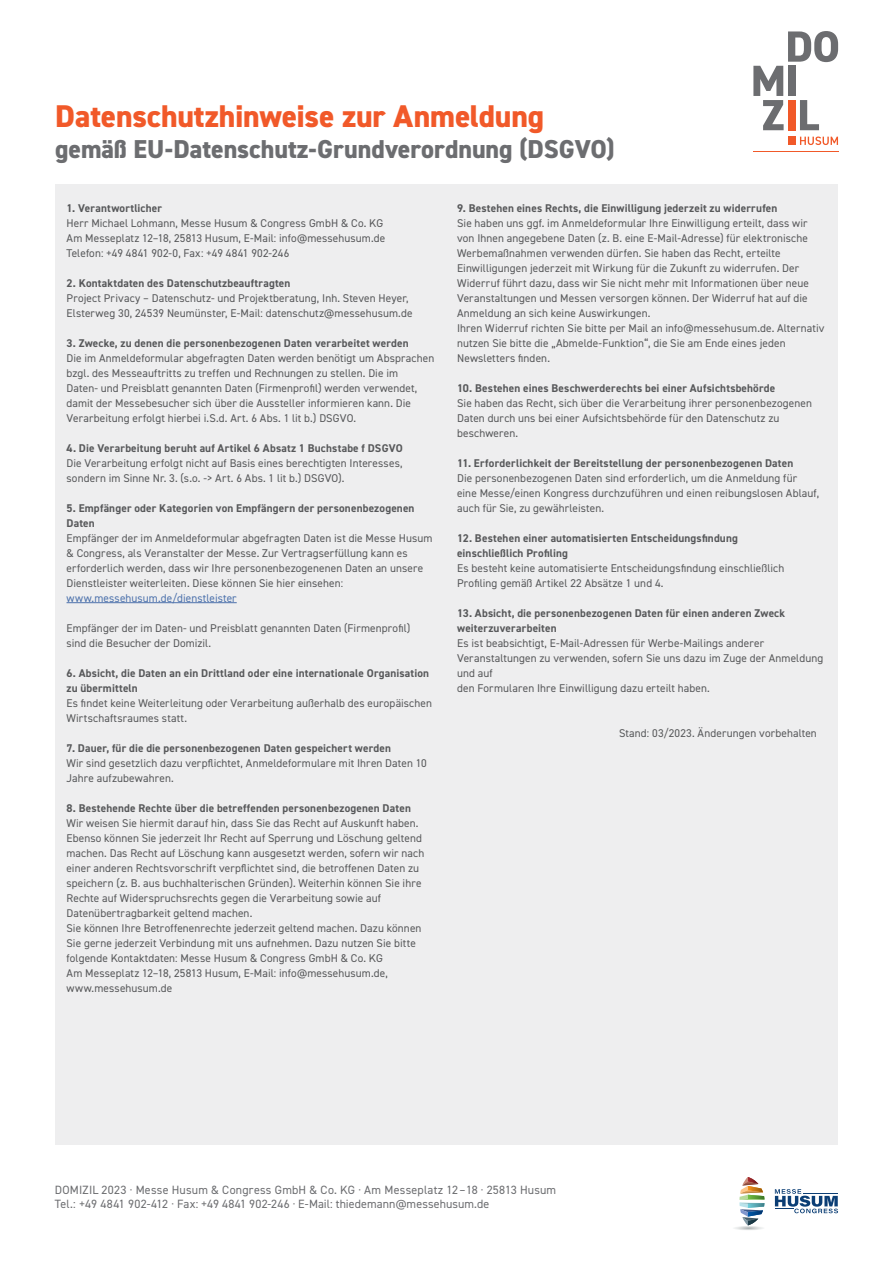
<style>
.page{position:relative;width:893px;height:1263px;background:#fff}
.page>*{position:absolute;margin:0;border:0;box-sizing:border-box;transform-origin:0 0}
.t1{font:800 31.5px "DIN2014";letter-spacing:-.005em;color:#f15929}
.t2{font:800 25.95px "DIN2014";color:#6c6d70}
.t3{font:12px "DIN2014";letter-spacing:.015em;color:#6c6d70}
.t4{font:11.25px/15px "DIN2014";letter-spacing:.01em;color:#57585a}
.t5{font:700 11.25px "DIN2014";letter-spacing:.015em;color:#57585a}
.t6{font:11.25px "DIN2014";letter-spacing:.005em;color:#4d72ac}
</style>
<div class="page">
<svg style="left:753px;top:31px;width:85px;height:99px"></svg>
<div style="left:788px;top:137px;width:7px;height:8px;background:#f15929"></div>
<svg style="left:800px;top:137px;width:38px;height:8px"></svg>
<hr style="left:753px;top:151px;width:86px;height:1px;background:#f15929">
<div style="left:55px;top:185px;width:783px;height:960px;background:#eeeeef"></div>
<hr style="left:67px;top:602px;width:170px;height:1px;background:#4d72ac">
<svg style="left:739px;top:1177px;width:25px;height:48px"></svg>
<svg style="left:775px;top:1189px;width:63px;height:24px"></svg>
<p class="t1" style="left:55px;top:95px;width:490px">Datenschutzhinweise zur Anmeldung</p>
<p class="t2" style="left:55px;top:132px;width:561px">gemäß EU-Datenschutz-Grundverordnung (DSGVO)</p>
<p class="t5" style="left:67px;top:200px;width:97px">1. Verantwortlicher</p>
<p class="t4" style="left:67px;top:215px;width:318px">Herr Michael Lohmann, Messe Husum &amp; Congress GmbH &amp; Co. KG</p>
<p class="t4" style="left:67px;top:230px;width:320px">Am Messeplatz 12–18, 25813 Husum, E-Mail: info@messehusum.de</p>
<p class="t4" style="left:67px;top:245px;width:224px">Telefon: +49 4841 902-0, Fax: +49 4841 902-246</p>
<p class="t5" style="left:67px;top:275px;width:225px">2. Kontaktdaten des Datenschutzbeauftragten</p>
<p class="t4" style="left:67px;top:290px;width:343px">Project Privacy – Datenschutz- und Projektberatung, Inh. Steven Heyer,</p>
<p class="t4" style="left:67px;top:305px;width:347px">Elsterweg 30, 24539 Neumünster, E-Mail: datenschutz@messehusum.de</p>
<p class="t5" style="left:67px;top:335px;width:344px">3. Zwecke, zu denen die personenbezogenen Daten verarbeitet werden</p>
<p class="t4" style="left:67px;top:350px;width:369px">Die im Anmeldeformular abgefragten Daten werden benötigt um Absprachen</p>
<p class="t4" style="left:67px;top:365px;width:333px">bzgl. des Messeauftritts zu treffen und Rechnungen zu stellen. Die im</p>
<p class="t4" style="left:67px;top:380px;width:352px">Daten- und Preisblatt genannten Daten (Firmenprofil) werden verwendet,</p>
<p class="t4" style="left:67px;top:395px;width:346px">damit der Messebesucher sich über die Aussteller informieren kann. Die</p>
<p class="t4" style="left:67px;top:410px;width:291px">Verarbeitung erfolgt hierbei i.S.d. Art. 6 Abs. 1 lit b.) DSGVO.</p>
<p class="t5" style="left:67px;top:440px;width:338px">4. Die Verarbeitung beruht auf Artikel 6 Absatz 1 Buchstabe f DSGVO</p>
<p class="t4" style="left:67px;top:455px;width:337px">Die Verarbeitung erfolgt nicht auf Basis eines berechtigten Interesses,</p>
<p class="t4" style="left:67px;top:470px;width:279px">sondern im Sinne Nr. 3. (s.o. -&gt; Art. 6 Abs. 1 lit b.) DSGVO).</p>
<p class="t5" style="left:67px;top:500px;width:349px">5. Empfänger oder Kategorien von Empfängern der personenbezogenen</p>
<p class="t5" style="left:67px;top:515px;width:30px">Daten</p>
<p class="t4" style="left:67px;top:530px;width:367px">Empfänger der im Anmeldeformular abgefragten Daten ist die Messe Husum</p>
<p class="t4" style="left:67px;top:545px;width:343px">&amp; Congress, als Veranstalter der Messe. Zur Vertragserfüllung kann es</p>
<p class="t4" style="left:67px;top:560px;width:358px">erforderlich werden, dass wir Ihre personenbezogenenen Daten an unsere</p>
<p class="t4" style="left:67px;top:575px;width:278px">Dienstleister weiterleiten. Diese können Sie hier einsehen:</p>
<p class="t6" style="left:67px;top:591px;width:172px">www.messehusum.de/dienstleister</p>
<p class="t4" style="left:67px;top:620px;width:345px">Empfänger der im Daten- und Preisblatt genannten Daten (Firmenprofil)</p>
<p class="t4" style="left:67px;top:635px;width:146px">sind die Besucher der Domizil.</p>
<p class="t5" style="left:67px;top:665px;width:364px">6. Absicht, die Daten an ein Drittland oder eine internationale Organisation</p>
<p class="t5" style="left:67px;top:680px;width:73px">zu übermitteln</p>
<p class="t4" style="left:67px;top:695px;width:367px">Es findet keine Weiterleitung oder Verarbeitung außerhalb des europäischen</p>
<p class="t4" style="left:67px;top:710px;width:122px">Wirtschaftsraumes statt.</p>
<p class="t5" style="left:67px;top:740px;width:326px">7. Dauer, für die die personenbezogenen Daten gespeichert werden</p>
<p class="t4" style="left:67px;top:755px;width:362px">Wir sind gesetzlich dazu verpflichtet, Anmeldeformulare mit Ihren Daten 10</p>
<p class="t4" style="left:67px;top:770px;width:109px">Jahre aufzubewahren.</p>
<p class="t5" style="left:67px;top:800px;width:346px">8. Bestehende Rechte über die betreffenden personenbezogenen Daten</p>
<p class="t4" style="left:67px;top:815px;width:353px">Wir weisen Sie hiermit darauf hin, dass Sie das Recht auf Auskunft haben.</p>
<p class="t4" style="left:67px;top:830px;width:357px">Ebenso können Sie jederzeit Ihr Recht auf Sperrung und Löschung geltend</p>
<p class="t4" style="left:67px;top:845px;width:359px">machen. Das Recht auf Löschung kann ausgesetzt werden, sofern wir nach</p>
<p class="t4" style="left:67px;top:860px;width:354px">einer anderen Rechtsvorschrift verpflichtet sind, die betroffenen Daten zu</p>
<p class="t4" style="left:67px;top:875px;width:357px">speichern (z. B. aus buchhalterischen Gründen). Weiterhin können Sie ihre</p>
<p class="t4" style="left:67px;top:890px;width:316px">Rechte auf Widerspruchsrechts gegen die Verarbeitung sowie auf<br>Datenübertragbarkeit geltend machen.</p>
<p class="t4" style="left:67px;top:920px;width:356px">Sie können Ihre Betroffenenrechte jederzeit geltend machen. Dazu können</p>
<p class="t4" style="left:67px;top:935px;width:351px">Sie gerne jederzeit Verbindung mit uns aufnehmen. Dazu nutzen Sie bitte</p>
<p class="t4" style="left:67px;top:950px;width:318px">folgende Kontaktdaten: Messe Husum &amp; Congress GmbH &amp; Co. KG</p>
<p class="t4" style="left:67px;top:965px;width:323px">Am Messeplatz 12–18, 25813 Husum, E-Mail: info@messehusum.de,</p>
<p class="t4" style="left:67px;top:980px;width:107px">www.messehusum.de</p>
<p class="t5" style="left:457px;top:200px;width:322px">9. Bestehen eines Rechts, die Einwilligung jederzeit zu widerrufen</p>
<p class="t4" style="left:457px;top:215px;width:352px">Sie haben uns ggf. im Anmeldeformular Ihre Einwilligung erteilt, dass wir</p>
<p class="t4" style="left:457px;top:230px;width:352px">von Ihnen angegebene Daten (z. B. eine E-Mail-Adresse) für elektronische</p>
<p class="t4" style="left:457px;top:245px;width:325px">Werbemaßnahmen verwenden dürfen. Sie haben das Recht, erteilte</p>
<p class="t4" style="left:457px;top:260px;width:344px">Einwilligungen jederzeit mit Wirkung für die Zukunft zu widerrufen. Der</p>
<p class="t4" style="left:457px;top:275px;width:353px">Widerruf führt dazu, dass wir Sie nicht mehr mit Informationen über neue</p>
<p class="t4" style="left:457px;top:290px;width:352px">Veranstaltungen und Messen versorgen können. Der Widerruf hat auf die</p>
<p class="t4" style="left:457px;top:305px;width:195px">Anmeldung an sich keine Auswirkungen.</p>
<p class="t4" style="left:457px;top:320px;width:369px">Ihren Widerruf richten Sie bitte per Mail an info@messehusum.de. Alternativ</p>
<p class="t4" style="left:457px;top:335px;width:330px">nutzen Sie bitte die „Abmelde-Funktion“, die Sie am Ende eines jeden</p>
<p class="t4" style="left:457px;top:350px;width:94px">Newsletters finden.</p>
<p class="t5" style="left:457px;top:380px;width:320px">10. Bestehen eines Beschwerderechts bei einer Aufsichtsbehörde</p>
<p class="t4" style="left:457px;top:395px;width:356px">Sie haben das Recht, sich über die Verarbeitung ihrer personenbezogenen</p>
<p class="t4" style="left:457px;top:410px;width:324px">Daten durch uns bei einer Aufsichtsbehörde für den Datenschutz zu</p>
<p class="t4" style="left:457px;top:425px;width:63px">beschweren.</p>
<p class="t5" style="left:457px;top:455px;width:338px">11. Erforderlichkeit der Bereitstellung der personenbezogenen Daten</p>
<p class="t4" style="left:457px;top:470px;width:341px">Die personenbezogenen Daten sind erforderlich, um die Anmeldung für</p>
<p class="t4" style="left:457px;top:485px;width:364px">eine Messe/einen Kongress durchzuführen und einen reibungslosen Ablauf,</p>
<p class="t4" style="left:457px;top:500px;width:149px">auch für Sie, zu gewährleisten.</p>
<p class="t5" style="left:457px;top:530px;width:282px">12. Bestehen einer automatisierten Entscheidungsfindung</p>
<p class="t5" style="left:457px;top:545px;width:112px">einschließlich Profiling</p>
<p class="t4" style="left:457px;top:560px;width:329px">Es besteht keine automatisierte Entscheidungsfindung einschließlich<br>Profiling gemäß Artikel 22 Absätze 1 und 4.</p>
<p class="t5" style="left:457px;top:605px;width:330px">13. Absicht, die personenbezogenen Daten für einen anderen Zweck</p>
<p class="t5" style="left:457px;top:620px;width:101px">weiterzuverarbeiten</p>
<p class="t4" style="left:457px;top:635px;width:368px">Es ist beabsichtigt, E-Mail-Adressen für Werbe-Mailings anderer<br>Veranstaltungen zu verwenden, sofern Sie uns dazu im Zuge der Anmeldung und auf</p>
<p class="t4" style="left:457px;top:680px;width:254px">den Formularen Ihre Einwilligung dazu erteilt haben.</p>
<p class="t4" style="left:619px;top:725px;width:199px">Stand: 03/2023. Änderungen vorbehalten</p>
<p class="t3" style="left:55px;top:1182px;width:503px">DOMIZIL 2023 · Messe Husum &amp; Congress GmbH &amp; Co. KG · Am Messeplatz 12–18 · 25813 Husum</p>
<p class="t3" style="left:55px;top:1196px;width:436px">Tel.: +49 4841 902-412 · Fax: +49 4841 902-246 · E-Mail: thiedemann@messehusum.de</p>
</div>
